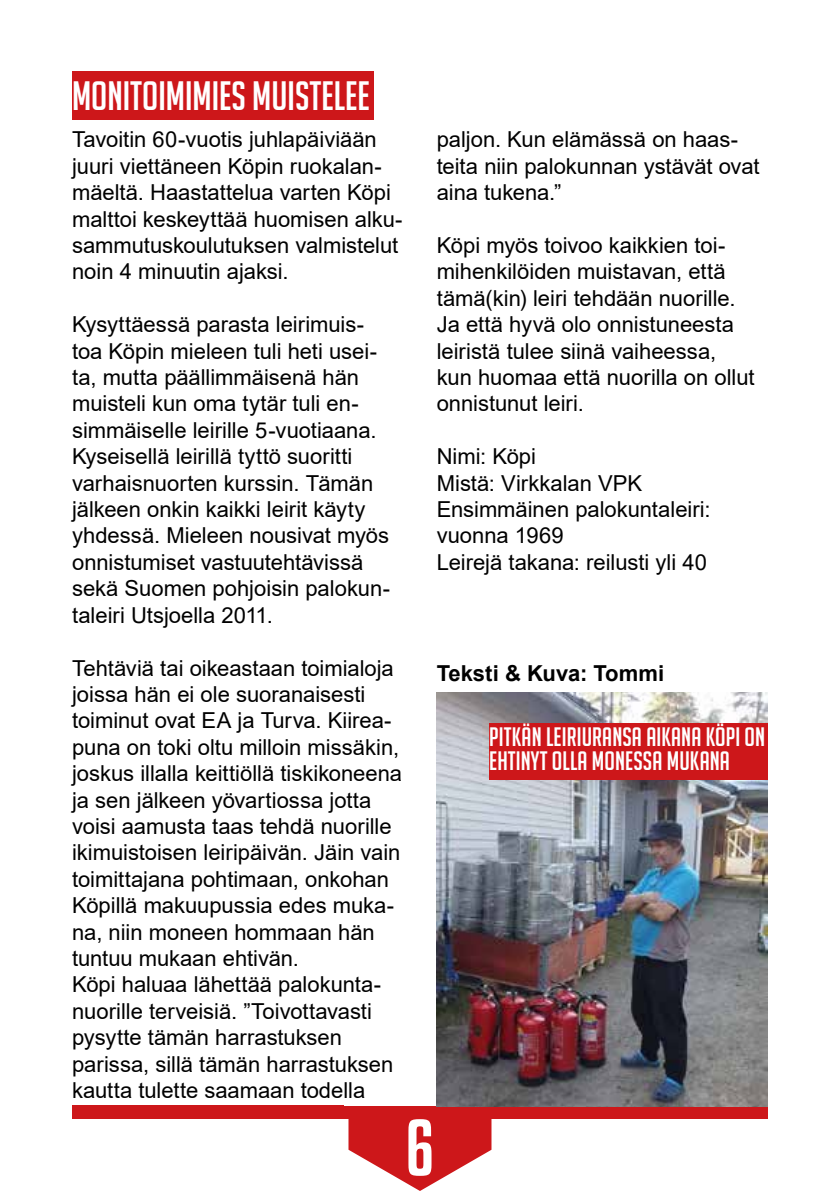
<style>
.page{position:relative;width:840px;height:1191px;background:#fff}
.page>*{position:absolute;margin:0;border:0;box-sizing:border-box;transform-origin:0 0}
.t1{font:70px "Kenyan Coffee Rg";color:#fff}
.t2{font:40px "Big Noodle Titling";color:#fff}
.t3{font:26px/24px "Big Noodle Titling";letter-spacing:.005em;color:#fff}
.t4{font:22px/26.4px "Arial";letter-spacing:-.005em;color:#000}
.t5{font:700 22px "Arial";color:#000}
</style>
<div class="page">
<div style="left:72px;top:1106px;width:695px;height:13px;background:#cd171a"></div>
<svg style="left:348px;top:1106px;width:143px;height:85px"></svg>
<img style="left:436px;top:693px;width:330px;height:413px">
<div style="left:72px;top:71px;width:301px;height:49px;background:#cd171a"></div>
<div style="left:489px;top:723px;width:277px;height:57px;background:#cd171a"></div>
<h2 class="t2" style="left:72px;top:74px;width:299px">MONITOIMIMIES MUISTELEE</h2>
<p class="t4" style="left:72px;top:126px;width:332px">Tavoitin 60-vuotis juhlapäiviään juuri viettäneen Köpin ruokalan&shy;mäeltä. Haastattelua varten Köpi malttoi keskeyttää huomisen alku&shy;sammutuskoulutuksen valmistelut noin 4 minuutin ajaksi.</p>
<p class="t4" style="left:72px;top:311px;width:319px">Kysyttäessä parasta leirimuis&shy;toa Köpin mieleen tuli heti usei&shy;ta, mutta päällimmäisenä hän muisteli kun oma tytär tuli en&shy;simmäiselle leirille 5-vuotiaana.<br>Kyseisellä leirillä tyttö suoritti varhaisnuorten kurssin. Tämän jälkeen onkin kaikki leirit käyty yhdessä. Mieleen nousivat myös onnistumiset vastuutehtävissä sekä Suomen pohjoisin palokun&shy;taleiri Utsjoella 2011.</p>
<p class="t4" style="left:72px;top:654px;width:331px">Tehtäviä tai oikeastaan toimialoja joissa hän ei ole suoranaisesti toiminut ovat EA ja Turva. Kiirea&shy;puna on toki oltu milloin missäkin, joskus illalla keittiöllä tiskikoneena ja sen jälkeen yövartiossa jotta voisi aamusta taas tehdä nuorille ikimuistoisen leiripäivän. Jäin vain toimittajana pohtimaan, onkohan Köpillä makuupussia edes muka&shy;na, niin moneen hommaan hän tuntuu mukaan ehtivän.<br>Köpi haluaa lähettää palokunta&shy;nuorille terveisiä. ”Toivottavasti pysytte tämän harrastuksen parissa, sillä tämän harrastuksen kautta tulette saamaan todella</p>
<p class="t4" style="left:436px;top:126px;width:324px">paljon. Kun elämässä on haas&shy;teita niin palokunnan ystävät ovat aina tukena.”</p>
<p class="t4" style="left:436px;top:232px;width:319px">Köpi myös toivoo kaikkien toi&shy;mihenkilöiden muistavan, että tämä(kin) leiri tehdään nuorille.<br>Ja että hyvä olo onnistuneesta leiristä tulee siinä vaiheessa, kun huomaa että nuorilla on ollut onnistunut leiri.</p>
<p class="t4" style="left:436px;top:443px;width:275px">Nimi: Köpi<br>Mistä: Virkkalan VPK<br>Ensimmäinen palokuntaleiri: vuonna 1969<br>Leirejä takana: reilusti yli 40</p>
<p class="t5" style="left:436px;top:658px;width:229px">Teksti &amp; Kuva: Tommi</p>
<p class="t3" style="left:489px;top:724px;width:277px">PITKÄN LEIRIURANSA AIKANA KÖPI ON<br>EHTINYT OLLA MONESSA MUKANA</p>
<h1 class="t1" style="left:405px;top:1105px;width:30px">6</h1>
</div>
